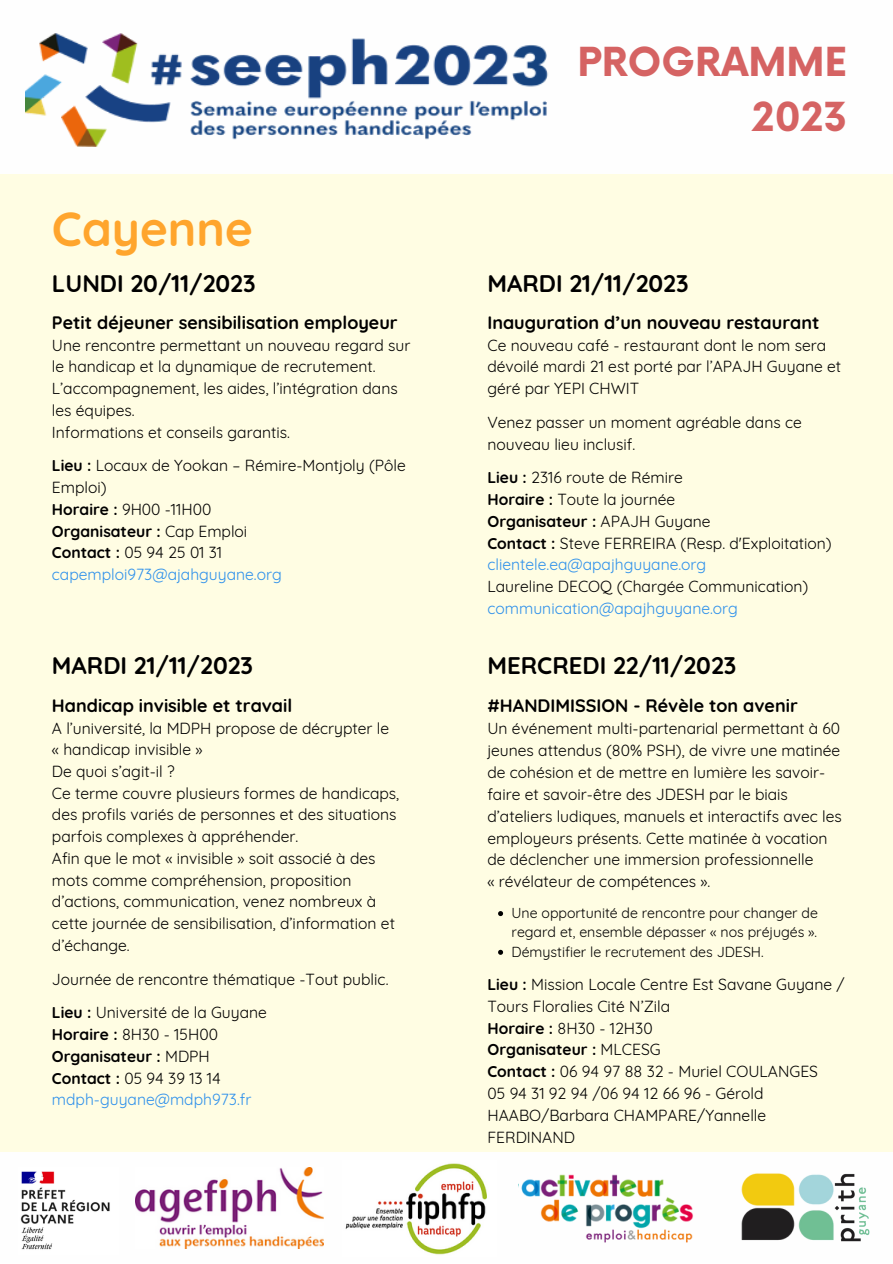
<style>
.page{position:relative;width:893px;height:1264px;background:#fff}
.page>*{position:absolute;margin:0;border:0;box-sizing:border-box;transform-origin:0 0}
.t1{font:700 48px "Quicksand";color:#ffa52d}
.t2{font:700 39px "Now";color:#d56363}
.t3{font:700 24px "Quicksand";color:#000}
.t4{font:700 18px "Quicksand";color:#000}
.t5{font:15.6px/21.8px "Quicksand";color:#000}
.t6{font:15.6px "Quicksand";color:#2d90eb}
.t7{font:700 15.6px "Quicksand";color:#000}
.t8{font:14.1px/19.4px "Quicksand";color:#000}
.s1{font-weight:700}
.s2{font-weight:400}
</style>
<div class="page">
<div style="left:0;top:0;width:892px;height:1262px;background:#fffde3"></div>
<div style="left:0;top:0;width:892px;height:173px;background:#fefefe"></div>
<img style="left:25px;top:33px;width:523px;height:114px">
<svg style="left:498px;top:911px;width:5px;height:5px"></svg>
<svg style="left:498px;top:949px;width:5px;height:5px"></svg>
<div style="left:0;top:1152px;width:892px;height:110px;background:#fefefe"></div>
<img style="left:345px;top:1163px;width:142px;height:92px">
<img style="left:741px;top:1173px;width:93px;height:68px">
<img style="left:834px;top:1174px;width:35px;height:68px">
<img style="left:518px;top:1174px;width:176px;height:68px">
<img style="left:136px;top:1167px;width:187px;height:81px">
<img style="left:20px;top:1171px;width:90px;height:79px">
<p class="t1" style="left:52px;top:197px;width:202px">Cayenne</p>
<p class="t3" style="left:52px;top:267px;width:205px">LUNDI 20/11/2023</p>
<p class="t4" style="left:52px;top:311px;width:347px">Petit déjeuner sensibilisation employeur</p>
<p class="t5" style="left:52px;top:334px;width:360px">Une rencontre permettant un nouveau regard sur le handicap et la dynamique de recrutement.</p>
<p class="t5" style="left:52px;top:377px;width:347px">L’accompagnement, les aides, l’intégration dans les équipes.</p>
<p class="t5" style="left:52px;top:421px;width:239px">Informations et conseils garantis.</p>
<p class="t5" style="left:52px;top:454px;width:355px"><span class="s1">Lieu :</span> Locaux de Yookan – Rémire-Montjoly (Pôle<br>Emploi)</p>
<p class="t5" style="left:52px;top:498px;width:161px"><span class="s1">Horaire :</span> 9H00 -11H00</p>
<p class="t7" style="left:52px;top:521px;width:197px">Organisateur : <span class="s2">Cap Emploi</span></p>
<p class="t5" style="left:52px;top:541px;width:172px"><span class="s1">Contact :</span> 05 94 25 01 31</p>
<p class="t6" style="left:52px;top:564px;width:231px">capemploi973@ajahguyane.org</p>
<p class="t3" style="left:52px;top:650px;width:203px">MARDI 21/11/2023</p>
<p class="t4" style="left:52px;top:693px;width:242px">Handicap invisible et travail</p>
<p class="t5" style="left:52px;top:716px;width:339px">A l’université, la MDPH propose de décrypter le</p>
<p class="t5" style="left:52px;top:738px;width:152px">« handicap invisible »</p>
<p class="t5" style="left:52px;top:760px;width:124px">De quoi s’agit-il ?</p>
<p class="t5" style="left:52px;top:782px;width:349px">Ce terme couvre plusieurs formes de handicaps, des profils variés de personnes et des situations parfois complexes à appréhender.</p>
<p class="t5" style="left:52px;top:847px;width:344px">Afin que le mot « invisible » soit associé à des mots comme compréhension, proposition d’actions, communication, venez nombreux à cette journée de sensibilisation, d’information et d’échange.</p>
<p class="t5" style="left:52px;top:967px;width:338px">Journée de rencontre thématique -Tout public.</p>
<p class="t5" style="left:52px;top:1001px;width:216px"><span class="s1">Lieu :</span> Université de la Guyane</p>
<p class="t5" style="left:52px;top:1023px;width:167px"><span class="s1">Horaire :</span> 8H30 - 15H00</p>
<p class="t7" style="left:52px;top:1046px;width:159px">Organisateur : <span class="s2">MDPH</span></p>
<p class="t5" style="left:52px;top:1066px;width:170px"><span class="s1">Contact :</span> 05 94 39 13 14</p>
<p class="t6" style="left:52px;top:1089px;width:201px">mdph-guyane@mdph973.fr</p>
<p class="t2" style="left:577px;top:40px;width:271px">PROGRAMME</p>
<p class="t2" style="left:752px;top:96px;width:97px">2023</p>
<p class="t3" style="left:487px;top:267px;width:203px">MARDI 21/11/2023</p>
<p class="t4" style="left:487px;top:311px;width:333px">Inauguration d’un nouveau restaurant</p>
<p class="t5" style="left:487px;top:334px;width:355px">Ce nouveau café - restaurant dont le nom sera dévoilé mardi 21 est porté par l’APAJH Guyane et géré par YEPI CHWIT</p>
<p class="t5" style="left:487px;top:411px;width:316px">Venez passer un moment agréable dans ce nouveau lieu inclusif.</p>
<p class="t5" style="left:487px;top:466px;width:197px"><span class="s1">Lieu :</span> 2316 route de Rémire</p>
<p class="t5" style="left:487px;top:488px;width:189px"><span class="s1">Horaire :</span> Toute la journée</p>
<p class="t7" style="left:487px;top:511px;width:225px">Organisateur : <span class="s2">APAJH Guyane</span></p>
<p class="t5" style="left:487px;top:532px;width:346px"><span class="s1">Contact :</span> Steve FERREIRA (Resp. d'Exploitation)</p>
<p class="t6" style="left:487px;top:554px;width:220px">clientele.ea@apajhguyane.org</p>
<p class="t5" style="left:487px;top:575px;width:322px">Laureline DECOQ (Chargée Communication)</p>
<p class="t6" style="left:487px;top:598px;width:252px">communication@apajhguyane.org</p>
<p class="t3" style="left:487px;top:650px;width:250px">MERCREDI 22/11/2023</p>
<p class="t4" style="left:487px;top:693px;width:312px">#HANDIMISSION - Révèle ton avenir</p>
<p class="t5" style="left:487px;top:717px;width:356px">Un événement multi-partenarial permettant à 60 jeunes attendus (80% PSH), de vivre une matinée de cohésion et de mettre en lumière les savoir&shy;faire et savoir-être des JDESH par le biais d’ateliers ludiques, manuels et interactifs avec les employeurs présents. Cette matinée à vocation de déclencher une immersion professionnelle</p>
<p class="t5" style="left:487px;top:870px;width:224px">« révélateur de compétences ».</p>
<p class="t8" style="left:511px;top:903px;width:308px">Une opportunité de rencontre pour changer de regard et, ensemble dépasser « nos préjugés ».</p>
<p class="t8" style="left:511px;top:941px;width:254px">Démystifier le recrutement des JDESH.</p>
<p class="t5" style="left:487px;top:973px;width:358px"><span class="s1">Lieu :</span> Mission Locale Centre Est Savane Guyane /</p>
<p class="t5" style="left:487px;top:994px;width:184px">Tours Floralies Cité N’Zila</p>
<p class="t5" style="left:487px;top:1016px;width:167px"><span class="s1">Horaire :</span> 8H30 - 12H30</p>
<p class="t7" style="left:487px;top:1039px;width:175px">Organisateur : <span class="s2">MLCESG</span></p>
<p class="t5" style="left:487px;top:1060px;width:332px"><span class="s1">Contact :</span> 06 94 97 88 32 - Muriel COULANGES</p>
<p class="t5" style="left:487px;top:1082px;width:280px">05 94 31 92 94 /06 94 12 66 96 - Gérold<br>HAABO/Barbara CHAMPARE/Yannelle<br>FERDINAND</p>
</div>
